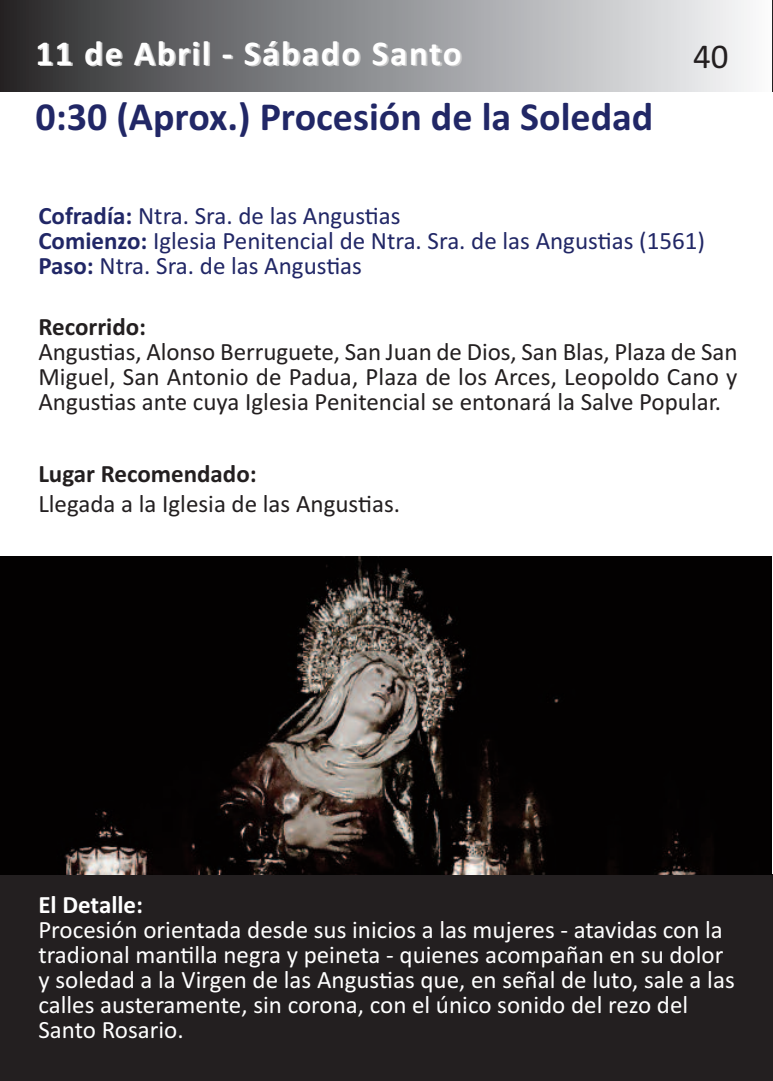
<style>
.page{position:relative;width:773px;height:1081px;background:#fff}
.page>*{position:absolute;margin:0;border:0;box-sizing:border-box;transform-origin:0 0}
.t1{font:700 40px "Calibri";color:#212766}
.t2{font:700 35px "Calibri";letter-spacing:.05em;color:#fff}
.t3{font:35px "Calibri";color:#231f20}
.t4{font:25px/25px "Calibri";color:#fff}
.t5{font:25px/25px "Calibri";color:#231f20;text-align:justify}
.t6{font:25px/25px "Calibri";color:#212766}
.t7{font:700 25px "Calibri";color:#231f20}
.t8{font:700 25px "Calibri";color:#fff}
.s1{font-weight:700}
</style>
<div class="page">
<div style="left:0;top:874px;width:772px;height:207px;background:#231f20"></div>
<div style="left:0;top:0;width:771px;height:91px;background:linear-gradient(to right,#2c2c2f,#f9fbfd)"></div>
<hr style="left:772px;top:0;width:1px;height:91px;background:#231f20">
<img style="left:0;top:556px;width:771px;height:318px">
<h2 class="t2" style="left:35px;top:32px;width:427px">11 de Abril - Sábado Santo</h2>
<h1 class="t1" style="left:35px;top:92px;width:619px">0:30 (Aprox.) Procesión de la Soledad</h1>
<h2 class="t3" style="left:693px;top:35px;width:37px">40</h2>
<p class="t6" style="left:38px;top:202px;width:668px"><span class="s1">Cofradía:</span> Ntra. Sra. de las Angustias<br><span class="s1">Comienzo:</span> Iglesia Penitencial de Ntra. Sra. de las Angustias (1561)<br><span class="s1">Paso:</span> Ntra. Sra. de las Angustias</p>
<p class="t7" style="left:38px;top:312px;width:109px">Recorrido:</p>
<p class="t5" style="left:38px;top:339px;width:700px">Angustias, Alonso Berruguete, San Juan de Dios, San Blas, Plaza de San Miguel, San Antonio de Padua, Plaza de los Arces, Leopoldo Cano y Angustias ante cuya Iglesia Penitencial se entonará la Salve Popular.</p>
<p class="t7" style="left:38px;top:459px;width:220px">Lugar Recomendado:</p>
<p class="t5" style="left:38px;top:491px;width:363px">Llegada a la Iglesia de las Angustias.</p>
<p class="t8" style="left:38px;top:890px;width:106px">El Detalle:</p>
<p class="t4" style="left:38px;top:917px;width:697px">Procesión orientada desde sus inicios a las mujeres - atavidas con la tradional mantilla negra y peineta - quienes acompañan en su dolor y soledad a la Virgen de las Angustias que, en señal de luto, sale a las calles austeramente, sin corona, con el único sonido del rezo del Santo Rosario.</p>
</div>
